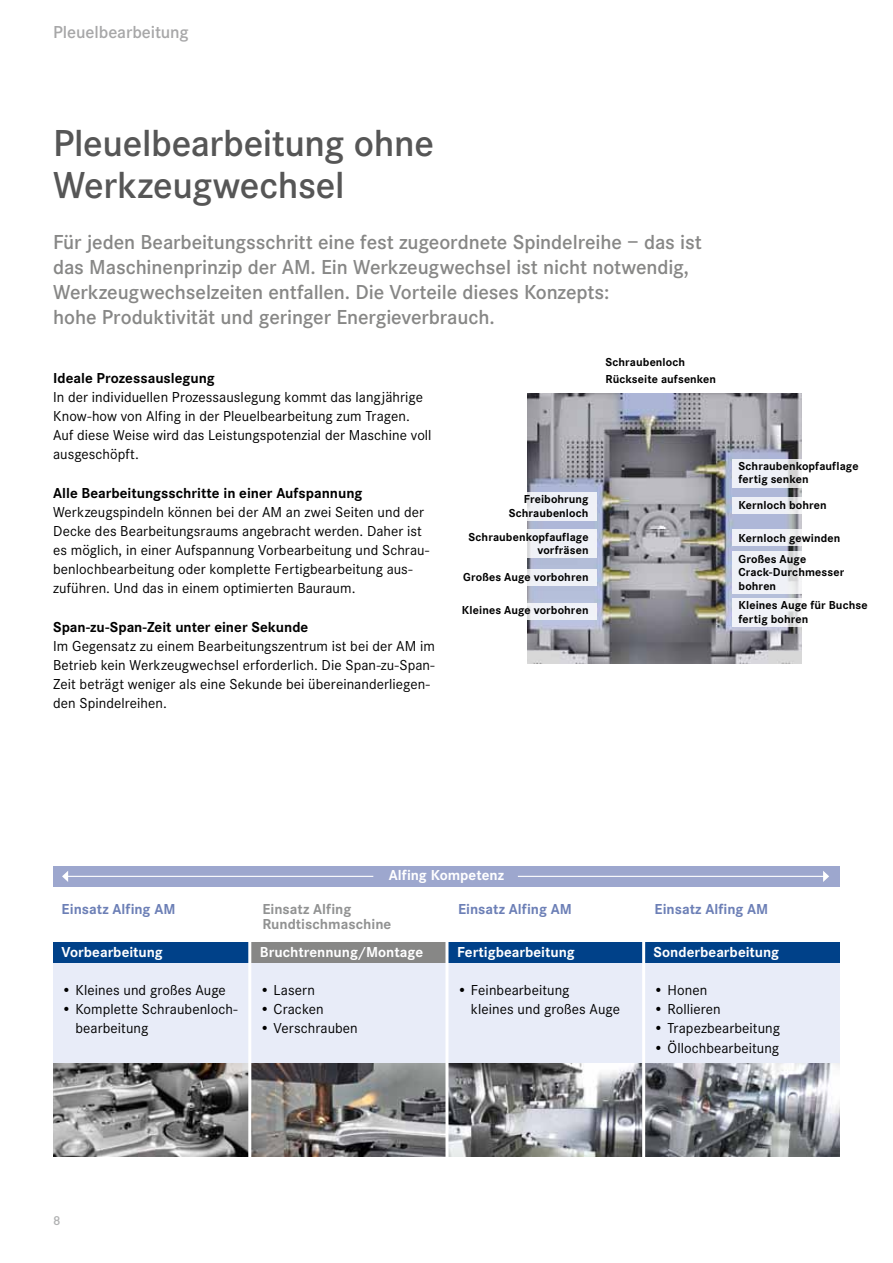
<style>
.page{position:relative;width:893px;height:1263px;background:#fff}
.page>*{position:absolute;margin:0;border:0;box-sizing:border-box;transform-origin:0 0}
.t1{font:600 39px/42px "Corporate S";letter-spacing:-.01em;color:#565656}
.t2{font:600 21px/25.2px "Corporate S";letter-spacing:-.005em;color:#878786}
.t3{font:600 18px "Corporate S";letter-spacing:-.005em;color:#a7a7a8}
.t4{font:15px/19.2px "Corporate S";letter-spacing:.005em;color:#000}
.t5{font:700 15px "Corporate S";color:#000}
.t6{font:700 15px "Corporate S";color:#fff}
.t7{font:700 15px "Corporate S";color:#6c7fb6}
.t8{font:700 15px "Corporate S";color:#919292}
.t9{font:600 13.5px "Corporate S";color:#b1b2b3}
.t10{font:700 12px/13.5px "Corporate S";letter-spacing:.01em;color:#000}
</style>
<div class="page">
<img style="left:53px;top:1063px;width:589px;height:94px">
<svg style="left:645px;top:1063px;width:195px;height:94px;background:#8a8d92"></svg>
<div style="left:53px;top:942px;width:787px;height:121px;background:#e8ecf8"></div>
<div style="left:53px;top:942px;width:197px;height:21px;background:#004189"></div>
<div style="left:250px;top:942px;width:197px;height:21px;background:#878786"></div>
<div style="left:447px;top:942px;width:197px;height:21px;background:#004189"></div>
<div style="left:644px;top:942px;width:196px;height:21px;background:#004189"></div>
<hr style="left:248px;top:940px;width:3px;height:219px;background:#fff">
<hr style="left:445px;top:940px;width:3px;height:219px;background:#fff">
<hr style="left:642px;top:940px;width:3px;height:219px;background:#fff">
<div style="left:53px;top:866px;width:787px;height:21px;background:#9da7ce"></div>
<img style="left:527px;top:394px;width:275px;height:269px">
<hr style="left:67px;top:876px;width:306px;height:1px;background:#fff">
<svg style="left:62px;top:871px;width:6px;height:11px"></svg>
<hr style="left:518px;top:876px;width:306px;height:1px;background:#fff">
<svg style="left:823px;top:871px;width:6px;height:11px"></svg>
<div style="left:457px;top:492px;width:139px;height:29px;background:linear-gradient(to right,#fff,#e9ecf4)"></div>
<div style="left:457px;top:529px;width:139px;height:29px;background:linear-gradient(to right,#fff,#eaedf4)"></div>
<div style="left:457px;top:570px;width:139px;height:16px;background:linear-gradient(to right,#fff,#ebedf4)"></div>
<svg style="left:732px;top:497px;width:70px;height:17px"></svg>
<svg style="left:732px;top:530px;width:70px;height:16px"></svg>
<svg style="left:732px;top:551px;width:70px;height:43px;fill:#eff1f7"></svg>
<div style="left:457px;top:603px;width:139px;height:16px;background:linear-gradient(to right,#fff,#eceef5)"></div>
<svg style="left:732px;top:598px;width:70px;height:29px;fill:#f0f2f8"></svg>
<svg style="left:732px;top:459px;width:70px;height:29px;background:#eaecf1"></svg>
<p class="t3" style="left:53px;top:22px;width:137px">Pleuelbearbeitung</p>
<h1 class="t1" style="left:53px;top:123px;width:382px">Pleuelbearbeitung ohne<br>Werkzeugwechsel</h1>
<p class="t2" style="left:53px;top:229px;width:650px">Für jeden Bearbeitungsschritt eine fest zugeordnete Spindelreihe – das ist das Maschinenprinzip der AM. Ein Werkzeugwechsel ist nicht notwendig, Werkzeugwechselzeiten entfallen. Die Vorteile dieses Konzepts:<br>hohe Produktivität und geringer Energieverbrauch.</p>
<p class="t5" style="left:53px;top:369px;width:163px">Ideale Prozessauslegung</p>
<p class="t4" style="left:53px;top:387px;width:380px">In der individuellen Prozessauslegung kommt das langjährige Know-how von Alfing in der Pleuelbearbeitung zum Tragen.<br>Auf diese Weise wird das Leistungspotenzial der Maschine voll ausgeschöpft.</p>
<p class="t5" style="left:53px;top:484px;width:311px">Alle Bearbeitungsschritte in einer Aufspannung</p>
<p class="t4" style="left:53px;top:502px;width:378px">Werkzeugspindeln können bei der AM an zwei Seiten und der Decke des Bearbeitungsraums angebracht werden. Daher ist es möglich, in einer Aufspannung Vorbearbeitung und Schrau&shy;benlochbearbeitung oder komplette Fertigbearbeitung aus&shy;zuführen. Und das in einem optimierten Bauraum.</p>
<p class="t5" style="left:53px;top:618px;width:257px">Span-zu-Span-Zeit unter einer Sekunde</p>
<p class="t4" style="left:53px;top:636px;width:383px">Im Gegensatz zu einem Bearbeitungszentrum ist bei der AM im Betrieb kein Werkzeugwechsel erforderlich. Die Span-zu-Span-Zeit beträgt weniger als eine Sekunde bei übereinanderliegen&shy;den Spindelreihen.</p>
<p class="t10" style="left:605px;top:354px;width:112px;line-height:16.5px">Schraubenloch<br>Rückseite aufsenken</p>
<p class="t10" style="left:509px;top:493px;width:81px;text-align:right">Freibohrung<br>Schraubenloch</p>
<p class="t10" style="left:469px;top:530px;width:122px;text-align:right">Schraubenkopfauflage vorfräsen</p>
<p class="t10" style="left:463px;top:571px;width:127px">Großes Auge vorbohren</p>
<p class="t10" style="left:462px;top:604px;width:128px">Kleines Auge vorbohren</p>
<p class="t10" style="left:738px;top:459px;width:122px">Schraubenkopfauflage fertig senken</p>
<p class="t10" style="left:738px;top:498px;width:90px">Kernloch bohren</p>
<p class="t10" style="left:738px;top:528px;width:103px;line-height:21px">Kernloch gewinden<br>Großes Auge</p>
<p class="t10" style="left:738px;top:566px;width:107px">Crack-Durchmesser bohren</p>
<p class="t10" style="left:738px;top:599px;width:131px">Kleines Auge für Buchse fertig bohren</p>
<p class="t6" style="left:389px;top:867px;width:117px">Alfing Kompetenz</p>
<p class="t7" style="left:62px;top:900px;width:115px">Einsatz Alfing AM</p>
<p class="t8" style="left:262px;top:900px;width:90px">Einsatz Alfing</p>
<p class="t7" style="left:458px;top:900px;width:115px">Einsatz Alfing AM</p>
<p class="t7" style="left:655px;top:900px;width:115px">Einsatz Alfing AM</p>
<p class="t8" style="left:262px;top:915px;width:130px">Rundtischmaschine</p>
<p class="t6" style="left:62px;top:943px;width:103px">Vorbearbeitung</p>
<p class="t4" style="left:62px;top:981px;width:166px">• Kleines und großes Auge</p>
<p class="t4" style="left:75px;top:1000px;width:164px;text-indent:-14px">• Komplette Schraubenloch&shy;bearbeitung</p>
<p class="t6" style="left:457px;top:943px;width:119px">Fertigbearbeitung</p>
<p class="t4" style="left:471px;top:981px;width:151px;text-indent:-14px">• Feinbearbeitung<br>kleines und großes Auge</p>
<p class="t6" style="left:654px;top:943px;width:127px">Sonderbearbeitung</p>
<p class="t4" style="left:654px;top:981px;width:55px">• Honen</p>
<p class="t4" style="left:654px;top:1000px;width:69px">• Rollieren</p>
<p class="t4" style="left:654px;top:1019px;width:128px">• Trapezbearbeitung</p>
<p class="t4" style="left:654px;top:1038px;width:127px">• Öllochbearbeitung</p>
<p class="t6" style="left:260px;top:943px;width:165px">Bruchtrennung/Montage</p>
<p class="t4" style="left:260px;top:981px;width:57px">• Lasern</p>
<p class="t4" style="left:260px;top:1000px;width:65px">• Cracken</p>
<p class="t4" style="left:260px;top:1019px;width:100px">• Verschrauben</p>
<p class="t9" style="left:53px;top:1212px;width:9px">8</p>
</div>
